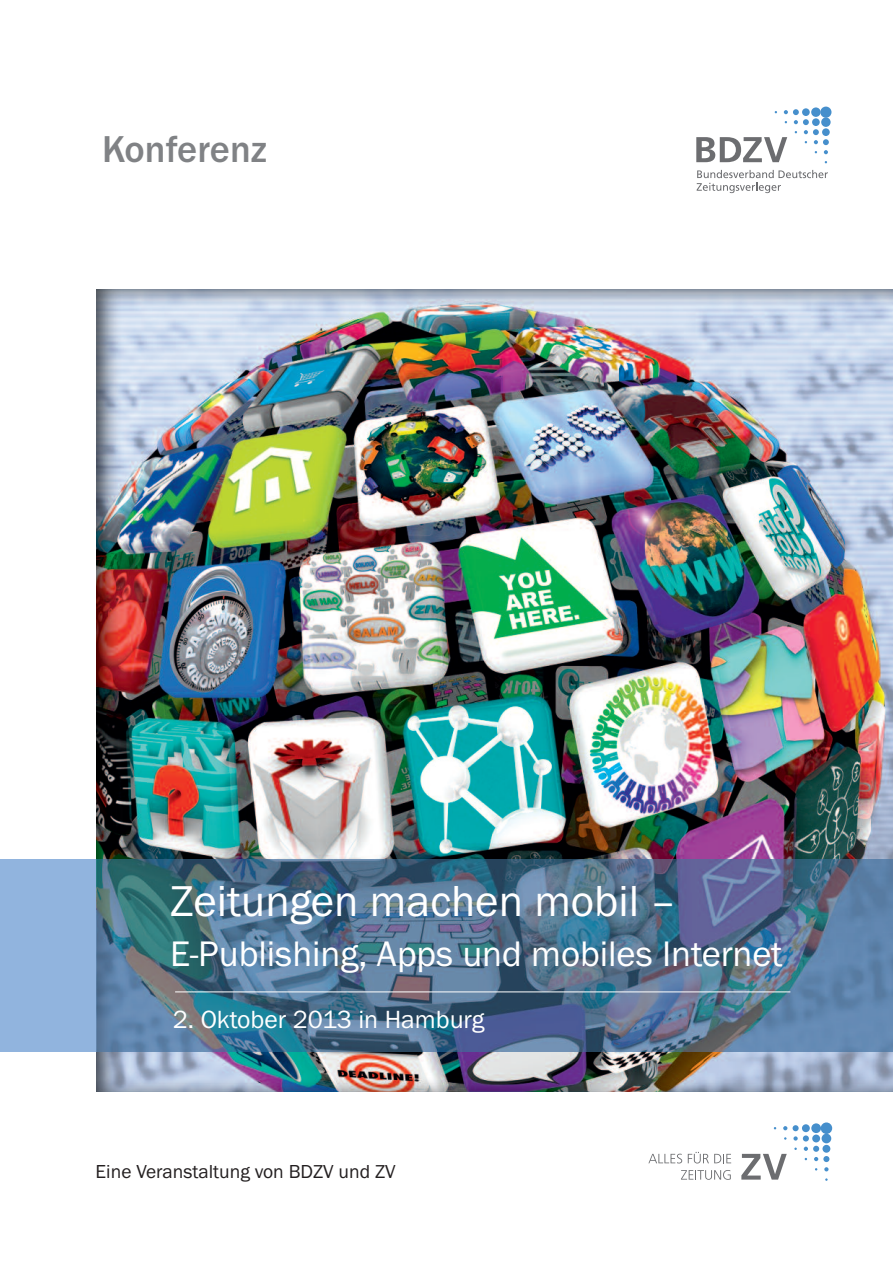
<style>
.page{position:relative;width:893px;height:1263px;background:#fff}
.page>*{position:absolute;margin:0;border:0;box-sizing:border-box;transform-origin:0 0}
.t1{font:45px "Franklin Gothic Itc T";color:#fff}
.t2{font:500 38.7px "Franklin Gothic Itc T";color:#808285}
.t3{font:36.75px "Franklin Gothic Itc T";color:#fff}
.t4{font:25.8px "Franklin Gothic Itc T";color:#fff}
.t5{font:19.5px "Franklin Gothic Itc T";color:#231f20}
</style>
<div class="page">
<img style="left:97px;top:289px;width:796px;height:803px">
<div style="left:0;top:859px;width:97px;height:193px;background:#91b4de"></div>
<img style="left:97px;top:859px;width:796px;height:193px">
<hr style="left:175px;top:991px;width:615px;height:1px;background:#fff">
<svg style="left:741px;top:1154px;width:46px;height:25px"></svg>
<svg style="left:783px;top:1126px;width:4px;height:4px"></svg>
<svg style="left:811px;top:1123px;width:10px;height:10px"></svg>
<div style="left:821px;top:1122px;width:11px;height:12px;background:#468fcc;border-radius:50%"></div>
<div style="left:822px;top:1134px;width:9px;height:9px;background:#468fcc;border-radius:50%"></div>
<svg style="left:793px;top:1125px;width:36px;height:46px"></svg>
<svg style="left:648px;top:1154px;width:34px;height:9px"></svg>
<svg style="left:688px;top:1152px;width:43px;height:11px"></svg>
<svg style="left:681px;top:1170px;width:50px;height:10px"></svg>
<svg style="left:697px;top:170px;width:131px;height:23px"></svg>
<svg style="left:811px;top:107px;width:10px;height:10px"></svg>
<div style="left:820px;top:107px;width:11px;height:11px;background:#468fcc;border-radius:50%"></div>
<svg style="left:821px;top:117px;width:10px;height:10px"></svg>
<svg style="left:696px;top:109px;width:133px;height:54px"></svg>
<p class="t2" style="left:102px;top:126px;width:166px">Konferenz</p>
<p class="t1" style="left:170px;top:874px;width:508px">Zeitungen machen mobil –</p>
<p class="t3" style="left:170px;top:932px;width:614px">E-Publishing, Apps und mobiles Internet</p>
<p class="t4" style="left:173px;top:1004px;width:313px">2. Oktober 2013 in Hamburg</p>
<p class="t5" style="left:96px;top:1160px;width:302px">Eine Veranstaltung von BDZV und ZV</p>
</div>
